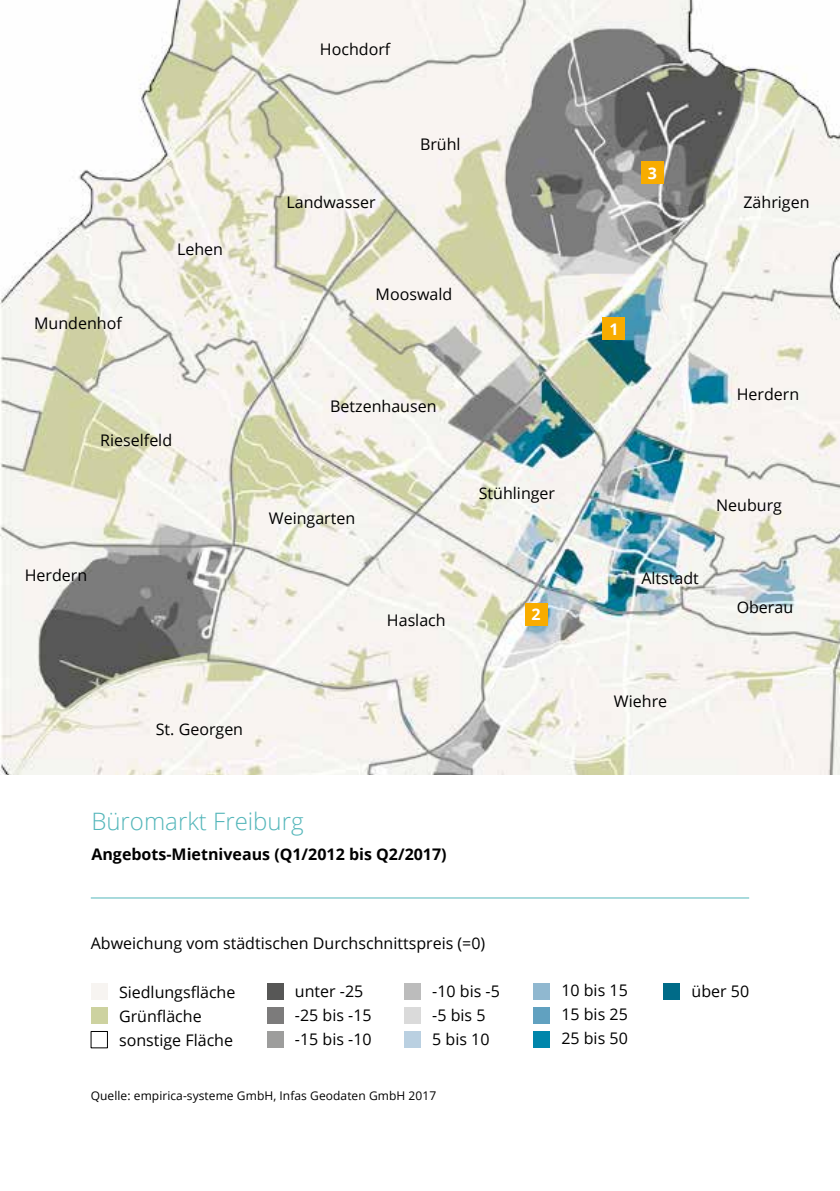
<style>
.page{position:relative;width:840px;height:1191px;background:#fff}
.page>*{position:absolute;margin:0;border:0;box-sizing:border-box;transform-origin:0 0}
.t1{font:300 24px "Open Sans";color:#54b6ba}
.t2{font:16px/24px "Open Sans";color:#000}
.t3{font:700 16px "Open Sans";color:#000}
.t4{font:700 16px "Open Sans";color:#fff}
.t5{font:12px "Open Sans";letter-spacing:.005em;color:#000}
</style>
<div class="page">
<img style="left:0;top:0;width:839px;height:774px">
<div style="left:663px;top:983px;width:16px;height:16px;background:#006b88"></div>
<div style="left:91px;top:983px;width:16px;height:16px;background:#f7f4f1"></div>
<div style="left:91px;top:1007px;width:16px;height:16px;background:#cdd2a0"></div>
<div style="left:91px;top:1031px;width:17px;height:17px;border:1px solid #000"></div>
<div style="left:267px;top:983px;width:16px;height:16px;background:#575756"></div>
<div style="left:267px;top:1007px;width:16px;height:16px;background:#7c7b7b"></div>
<div style="left:267px;top:1031px;width:16px;height:16px;background:#9d9d9c"></div>
<div style="left:533px;top:983px;width:16px;height:16px;background:#90b8d0"></div>
<div style="left:533px;top:1007px;width:16px;height:16px;background:#61a1c0"></div>
<div style="left:533px;top:1031px;width:16px;height:17px;background:#0086ab"></div>
<div style="left:404px;top:1031px;width:16px;height:17px;background:#bad0e1"></div>
<div style="left:404px;top:983px;width:16px;height:16px;background:#bcbcbc"></div>
<div style="left:404px;top:1007px;width:16px;height:16px;background:#dadada"></div>
<hr style="left:91px;top:897px;width:657px;height:1px;background:#54b6ba">
<div style="left:524px;top:603px;width:23px;height:22px;background:#f8ac00"></div>
<div style="left:602px;top:317px;width:23px;height:23px;background:#f8ac00"></div>
<div style="left:640px;top:162px;width:23px;height:22px;background:#f8ac00"></div>
<p class="t2" style="left:34px;top:311px;width:89px">Mundenhof</p>
<p class="t2" style="left:177px;top:237px;width:47px">Lehen</p>
<p class="t2" style="left:100px;top:428px;width:73px">Rieselfeld</p>
<p class="t2" style="left:25px;top:562px;width:64px">Herdern</p>
<p class="t2" style="left:320px;top:37px;width:72px">Hochdorf</p>
<p class="t2" style="left:286px;top:190px;width:90px">Landwasser</p>
<p class="t2" style="left:420px;top:132px;width:42px">Brühl</p>
<p class="t2" style="left:375px;top:282px;width:78px">Mooswald</p>
<p class="t2" style="left:330px;top:393px;width:108px">Betzenhausen</p>
<p class="t2" style="left:269px;top:505px;width:88px">Weingarten</p>
<p class="t2" style="left:387px;top:607px;width:60px">Haslach</p>
<p class="t2" style="left:478px;top:481px;width:78px">Stühlinger</p>
<p class="t4" style="left:531px;top:603px;width:11px">2</p>
<p class="t2" style="left:156px;top:717px;width:89px">St. Georgen</p>
<h1 class="t1" style="left:91px;top:805px;width:214px">Büromarkt Freiburg</h1>
<p class="t3" style="left:91px;top:842px;width:356px">Angebots-Mietniveaus (Q1/2012 bis Q2/2017)</p>
<p class="t4" style="left:647px;top:162px;width:11px">3</p>
<p class="t2" style="left:743px;top:190px;width:67px">Zährigen</p>
<p class="t4" style="left:609px;top:318px;width:11px">1</p>
<p class="t2" style="left:736px;top:381px;width:64px">Herdern</p>
<p class="t2" style="left:715px;top:493px;width:67px">Neuburg</p>
<p class="t2" style="left:641px;top:566px;width:59px">Altstadt</p>
<p class="t2" style="left:736px;top:595px;width:58px">Oberau</p>
<p class="t2" style="left:613px;top:688px;width:55px">Wiehre</p>
<p class="t2" style="left:91px;top:930px;width:396px">Abweichung vom städtischen Durchschnittspreis (=0)</p>
<p class="t2" style="left:119px;top:979px;width:118px">Siedlungsfläche</p>
<p class="t2" style="left:691px;top:978px;width:59px">über 50</p>
<p class="t2" style="left:119px;top:1003px;width:115px">Grünfläche sonstige Fläche</p>
<p class="t2" style="left:561px;top:977px;width:68px;text-align:justify">10 bis 15<br>15 bis 25<br>25 bis 50</p>
<p class="t2" style="left:432px;top:978px;width:69px">-10 bis -5 -5 bis 5<br>5 bis 10</p>
<p class="t2" style="left:295px;top:978px;width:78px">unter -25 -25 bis -15 -15 bis -10</p>
<p class="t5" style="left:91px;top:1087px;width:347px">Quelle: empirica-systeme GmbH, Infas Geodaten GmbH 2017</p>
</div>
